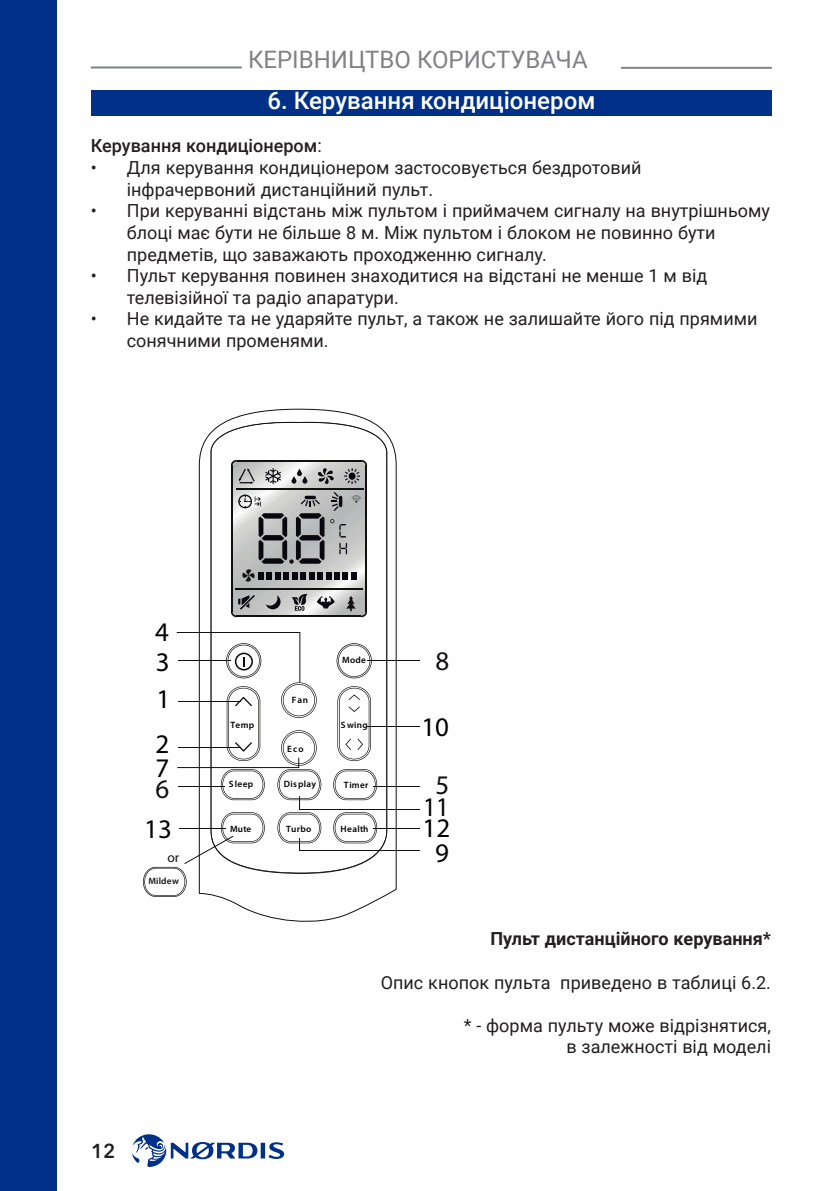
<style>
.page{position:relative;width:840px;height:1191px;background:#fff}
.page>*{position:absolute;margin:0;border:0;box-sizing:border-box;transform-origin:0 0}
.t1{font:27px/58.6px "Myriad Pro";color:#000001;text-align:center}
.t2{font:27px "Myriad Pro";color:#12100f}
.t3{font:27px "Myriad Pro";color:#000001;scale:.93 1}
.t4{font:500 24px "Roboto";color:#fff}
.t5{font:24px "Roboto";color:#808285}
.t6{font:600 20px "Avenir Next Cyr";color:#231f20}
.t7{font:18px/21.6px "Roboto";color:#231f20}
.t8{font:700 18px "Roboto";color:#231f20}
.Text{font:500 18px "Roboto";color:#231f20}
.t9{font:13.6px "Myriad Pro";color:#12100f}
.t10{font:600 9.2px "Myriad Pro";letter-spacing:.04em;color:#000001}
.t11{font:600 9.2px "Myriad Pro";letter-spacing:.02em;color:#12100f}
.s1{font-weight:400}
.s2{color:#12100f}
</style>
<div class="page">
<div style="left:0;top:0;width:57px;height:1191px;background:#003087"></div>
<svg style="left:132px;top:1134px;width:152px;height:33px"></svg>
<hr style="left:91px;top:66px;width:151px;height:2px;background:#808285">
<hr style="left:620px;top:67px;width:151px;height:2px;background:#808285">
<div style="left:91px;top:91px;width:680px;height:25px;background:#003087"></div>
<hr style="left:367px;top:660px;width:53px;height:1px;background:#12100f">
<hr style="left:367px;top:726px;width:53px;height:1px;background:#12100f">
<hr style="left:373px;top:786px;width:47px;height:1px;background:#12100f">
<hr style="left:373px;top:828px;width:47px;height:1px;background:#12100f">
<hr style="left:299px;top:808px;width:121px;height:1px;background:#12100f">
<hr style="left:299px;top:850px;width:121px;height:1px;background:#12100f">
<svg style="left:199px;top:408px;width:197px;height:514px"></svg>
<svg style="left:346px;top:596px;width:9px;height:15px"></svg>
<svg style="left:351px;top:495px;width:10px;height:7px"></svg>
<svg style="left:330px;top:519px;width:16px;height:18px"></svg>
<svg style="left:143px;top:632px;width:178px;height:265px"></svg>
<h2 class="t5" style="left:248px;top:42px;width:341px">КЕРІВНИЦТВО КОРИСТУВАЧА</h2>
<p class="t4" style="left:267px;top:83px;width:329px">6. Керування кондиціонером</p>
<p class="Text" style="left:91px;top:133px;width:232px">Керування кондиціонером<span class="s1">:</span></p>
<p class="t7" style="left:127px;top:156px;width:516px;text-indent:-36px">• Для керування кондиціонером застосовується бездротовий інфрачервоний дистанційний пульт.</p>
<p class="t7" style="left:127px;top:199px;width:644px;text-indent:-36px">• При керуванні відстань між пультом і приймачем сигналу на внутрішньому блоці має бути не більше 8 м. Між пультом і блоком не повинно бути предметів, що заважають проходженню сигналу.</p>
<p class="t7" style="left:127px;top:264px;width:581px;text-indent:-36px">• Пульт керування повинен знаходитися на відстані не менше 1 м від телевізійної та радіо апаратури.</p>
<p class="t7" style="left:127px;top:307px;width:631px;text-indent:-36px">• Не кидайте та не ударяйте пульт, а також не залишайте його під прямими сонячними променями.</p>
<p class="t1" style="left:155px;top:602px;width:15px">4</p>
<p class="t1" style="left:156px;top:632px;width:15px">3</p>
<p class="t2" style="left:435px;top:644px;width:15px">8</p>
<p class="t10" style="left:342px;top:654px;width:25px">Mode</p>
<p class="t1" style="left:155px;top:677px;width:16px;line-height:44.4px;text-align:left">1<br>2</p>
<p class="t1" style="left:155px;top:738px;width:15px">7</p>
<p class="t2" style="left:155px;top:772px;width:15px">6</p>
<p class="t1" style="left:144px;top:798px;width:29px">13</p>
<p class="t9" style="left:167px;top:849px;width:13px">or</p>
<p class="t11" style="left:148px;top:875px;width:32px">Mildew</p>
<p class="t6" style="left:91px;top:1139px;width:26px">12</p>
<p class="t10" style="left:292px;top:693px;width:18px">Fan</p>
<p class="t10" style="left:230px;top:719px;width:25px">Temp</p>
<p class="t10" style="left:341px;top:719px;width:28px">Swing</p>
<p class="t10" style="left:287px;top:742px;width:18px">Eco</p>
<p class="t10" style="left:229px;top:778px;width:26px">Sleep</p>
<p class="t10" style="left:284px;top:777px;width:34px">Display</p>
<p class="t10" style="left:344px;top:778px;width:26px">Timer</p>
<p class="t10" style="left:230px;top:822px;width:23px">Mute</p>
<p class="t10" style="left:286px;top:822px;width:27px">Turbo</p>
<p class="t10" style="left:340px;top:822px;width:29px">Health</p>
<p class="t1" style="left:421px;top:696px;width:30px">10<br><span class="s2">5</span></p>
<p class="t3" style="left:423px;top:790px;width:29px">11</p>
<p class="t1" style="left:422px;top:798px;width:29px">12</p>
<p class="t1" style="left:435px;top:823px;width:15px">9</p>
<p class="t8" style="left:490px;top:926px;width:282px">Пульт дистанційного керування*</p>
<p class="t7" style="left:380px;top:970px;width:391px">Опис кнопок пульта приведено в таблиці 6.2.</p>
<p class="t7" style="left:463px;top:1014px;width:308px">* - форма пульту може відрізнятися,</p>
<p class="t7" style="left:566px;top:1035px;width:206px">в залежності від моделі</p>
</div>
